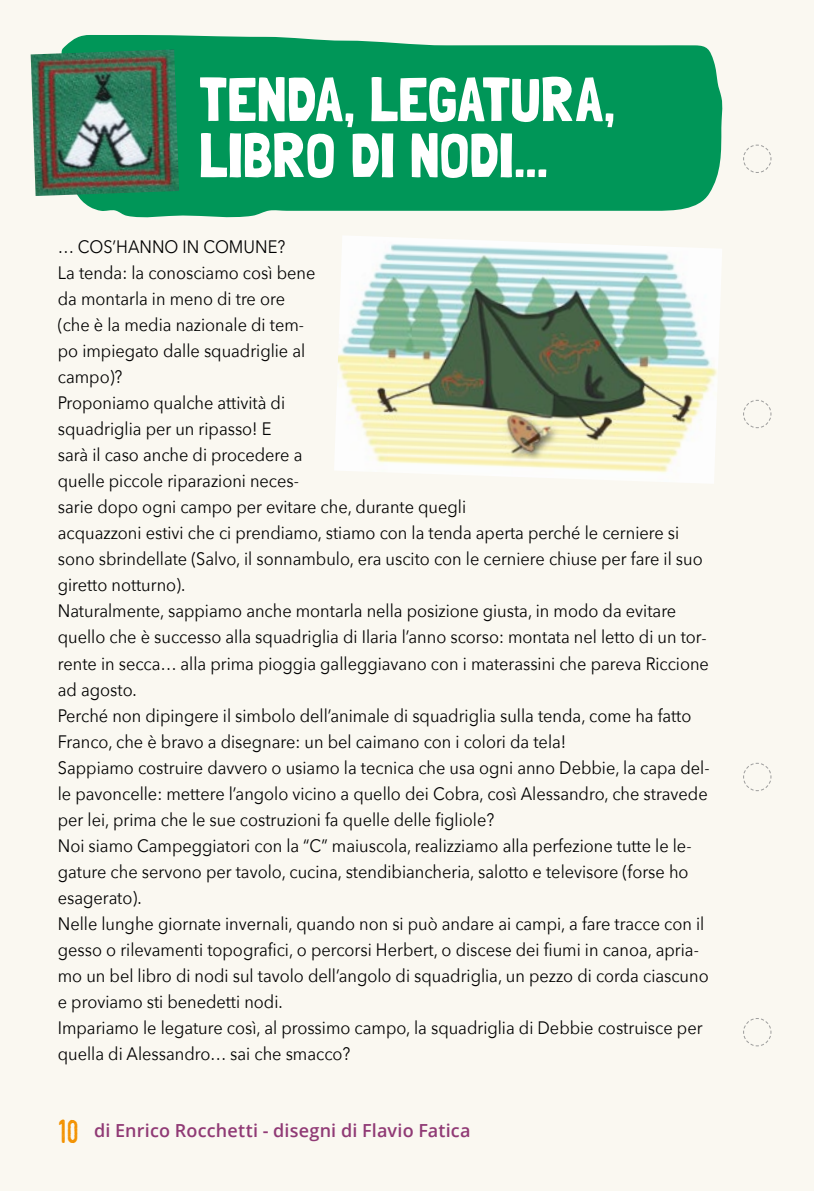
<style>
.page{position:relative;width:814px;height:1191px;background:#faf8f1}
.page>*{position:absolute;margin:0;border:0;box-sizing:border-box;transform-origin:0 0}
.t1{font:62px/56px "Londrina Solid";letter-spacing:-.01em;color:#fff}
.t2{font:32px "Swistblnk Monthoers";color:#f39200}
.t3{font:18px/26px "Avenir Next";color:#000;scale:.91 1}
.t4{font:600 18px "Open Sans";letter-spacing:.01em;color:#903a75}
</style>
<div class="page">
<svg style="left:743px;top:144px;width:29px;height:29px"></svg>
<svg style="left:743px;top:399px;width:29px;height:30px"></svg>
<svg style="left:743px;top:762px;width:29px;height:29px"></svg>
<svg style="left:743px;top:1018px;width:29px;height:28px"></svg>
<svg style="left:62px;top:35px;width:661px;height:183px;background:#179f66"></svg>
<img style="left:31px;top:49px;width:148px;height:147px">
<img style="left:335px;top:236px;width:387px;height:247px">
<h1 class="t1" style="left:199px;top:70px;width:417px">TENDA, LEGATURA,<br>LIBRO DI NODI...</h1>
<p class="t3" style="left:58px;top:233px;width:717px">… COS’HANNO IN COMUNE?<br>La tenda: la conosciamo così bene<br>da montarla in meno di tre ore<br>(che è la media nazionale di tem-<br>po impiegato dalle squadriglie al<br>campo)?<br>Proponiamo qualche attività di<br>squadriglia per un ripasso! E<br>sarà il caso anche di procedere a<br>quelle piccole riparazioni neces-<br>sarie dopo ogni campo per evitare che, durante quegli<br>acquazzoni estivi che ci prendiamo, stiamo con la tenda aperta perché le cerniere si sono sbrindellate (Salvo, il sonnambulo, era uscito con le cerniere chiuse per fare il suo giretto notturno).<br>Naturalmente, sappiamo anche montarla nella posizione giusta, in modo da evitare quello che è successo alla squadriglia di Ilaria l’anno scorso: montata nel letto di un tor&shy;rente in secca… alla prima pioggia galleggiavano con i materassini che pareva Riccione ad agosto.<br>Perché non dipingere il simbolo dell’animale di squadriglia sulla tenda, come ha fatto Franco, che è bravo a disegnare: un bel caimano con i colori da tela!<br>Sappiamo costruire davvero o usiamo la tecnica che usa ogni anno Debbie, la capa del&shy;le pavoncelle: mettere l’angolo vicino a quello dei Cobra, così Alessandro, che stravede per lei, prima che le sue costruzioni fa quelle delle figliole?<br>Noi siamo Campeggiatori con la “C” maiuscola, realizziamo alla perfezione tutte le le&shy;gature che servono per tavolo, cucina, stendibiancheria, salotto e televisore (forse ho esagerato).<br>Nelle lunghe giornate invernali, quando non si può andare ai campi, a fare tracce con il gesso o rilevamenti topografici, o percorsi Herbert, o discese dei fiumi in canoa, apria&shy;mo un bel libro di nodi sul tavolo dell’angolo di squadriglia, un pezzo di corda ciascuno e proviamo sti benedetti nodi.<br>Impariamo le legature così, al prossimo campo, la squadriglia di Debbie costruisce per quella di Alessandro… sai che smacco?</p>
<h2 class="t2" style="left:58px;top:1112px;width:23px">10</h2>
<p class="t4" style="left:94px;top:1117px;width:378px">di Enrico Rocchetti - disegni di Flavio Fatica</p>
</div>
